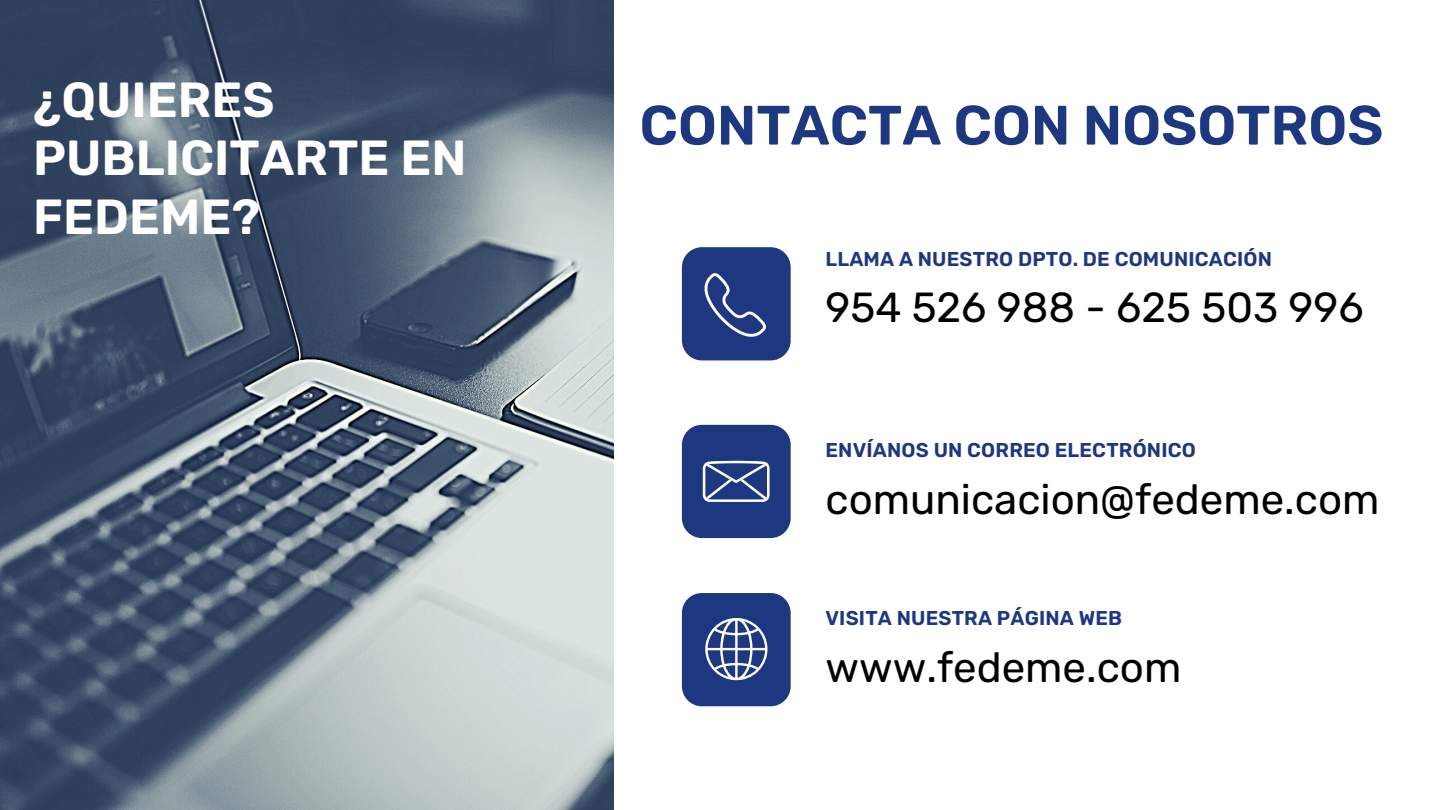
<style>
.page{position:relative;width:1440px;height:810px;background:#fff}
.page>*{position:absolute;margin:0;border:0;box-sizing:border-box;transform-origin:0 0}
.t1{font:600 55.4px "Rubik";color:#1d3880}
.t2{font:600 49.2px/58.5px "Rubik";color:#fff}
.t3{font:42px "Rubik";color:#000}
.t4{font:600 20px "Rubik";letter-spacing:.01em;color:#1d3880}
</style>
<div class="page">
<div style="left:682px;top:247px;width:109px;height:113px;background:#1d3880;border-radius:20px"></div>
<svg style="left:704px;top:273px;width:62px;height:64px"></svg>
<div style="left:682px;top:593px;width:109px;height:113px;background:#1d3880;border-radius:20px"></div>
<svg style="left:705px;top:618px;width:63px;height:63px"></svg>
<div style="left:682px;top:425px;width:109px;height:113px;background:#1d3880;border-radius:20px"></div>
<svg style="left:703px;top:461px;width:67px;height:41px"></svg>
<img style="left:0;top:0;width:614px;height:810px">
<h2 class="t2" style="left:33px;top:71px;width:435px">¿QUIERES<br>PUBLICITARTE EN<br>FEDEME?</h2>
<h1 class="t1" style="left:640px;top:93px;width:745px">CONTACTA CON NOSOTROS</h1>
<p class="t4" style="left:825px;top:247px;width:448px">LLAMA A NUESTRO DPTO. DE COMUNICACIÓN</p>
<h3 class="t3" style="left:825px;top:283px;width:540px">954 526 988 - 625 503 996</h3>
<p class="t4" style="left:825px;top:439px;width:372px">ENVÍANOS UN CORREO ELECTRÓNICO</p>
<h3 class="t3" style="left:825px;top:475px;width:556px">comunicacion@fedeme.com</h3>
<p class="t4" style="left:825px;top:607px;width:298px">VISITA NUESTRA PÁGINA WEB</p>
<h3 class="t3" style="left:825px;top:642px;width:357px">www.fedeme.com</h3>
</div>
